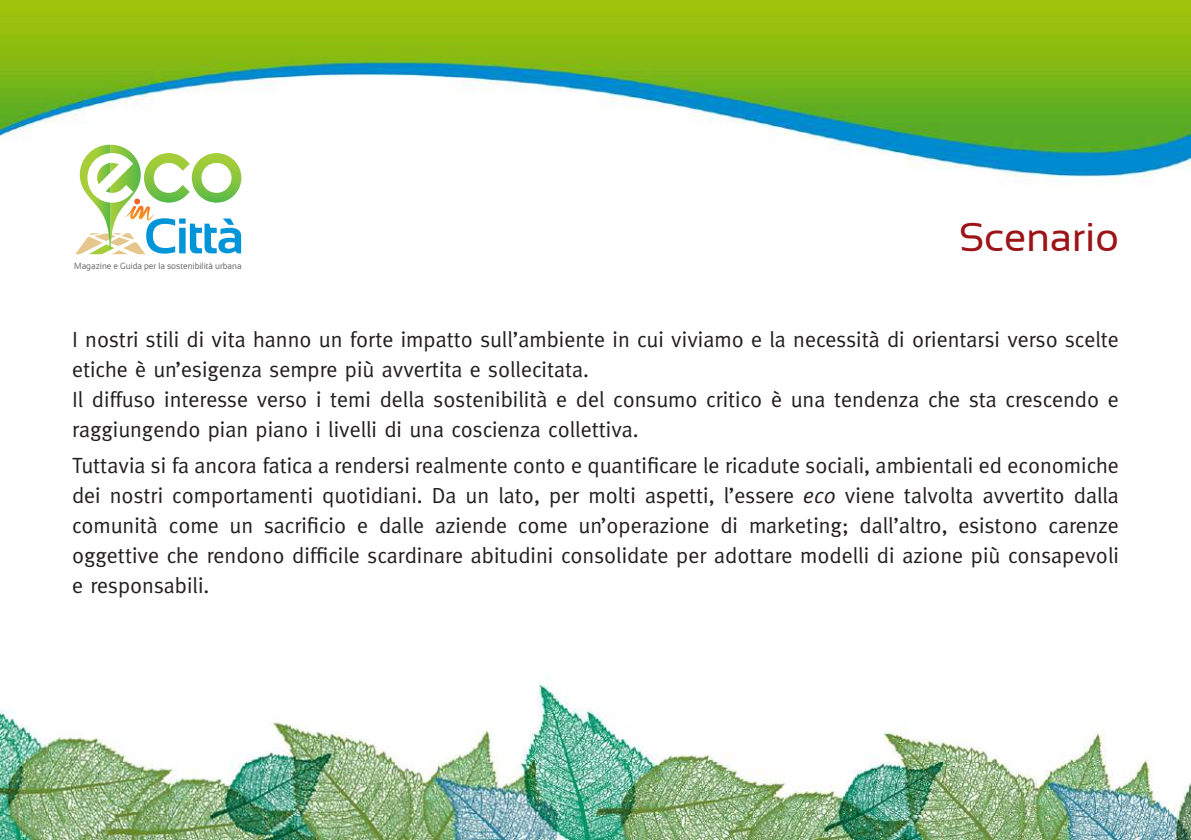
<style>
.page{position:relative;width:1191px;height:840px;background:#fff}
.page>*{position:absolute;margin:0;border:0;box-sizing:border-box;transform-origin:0 0}
.t1{font:40px "Sansation";color:#9c1418}
.t2{font:22px/30px "Meta";color:#231f20}
.t3{font:9px "Sansation";color:#6c6d70;scale:.92 1}
.s1{font-style:italic}
</style>
<div class="page">
<img style="left:0;top:0;width:1190px;height:838px">
<svg style="left:75px;top:145px;width:166px;height:109px"></svg>
<p class="t3" style="left:74px;top:260px;width:183px">Magazine e Guida per la sostenibilità urbana</p>
<h1 class="t1" style="left:959px;top:214px;width:161px">Scenario</h1>
<p class="t2" style="left:72px;top:323px;width:1048px">I nostri stili di vita hanno un forte impatto sull’ambiente in cui viviamo e la necessità di orientarsi verso scelte etiche è un’esigenza sempre più avvertita e sollecitata.<br>Il diffuso interesse verso i temi della sostenibilità e del consumo critico è una tendenza che sta crescendo e raggiungendo pian piano i livelli di una coscienza collettiva.</p>
<p class="t2" style="left:72px;top:449px;width:1048px;text-align:justify">Tuttavia si fa ancora fatica a rendersi realmente conto e quantificare le ricadute sociali, ambientali ed economiche dei nostri comportamenti quotidiani. Da un lato, per molti aspetti, l’essere <span class="s1">eco</span> viene talvolta avvertito dalla comunità come un sacrificio e dalle aziende come un’operazione di marketing; dall’altro, esistono carenze oggettive che rendono difficile scardinare abitudini consolidate per adottare modelli di azione più consapevoli e responsabili.</p>
</div>
